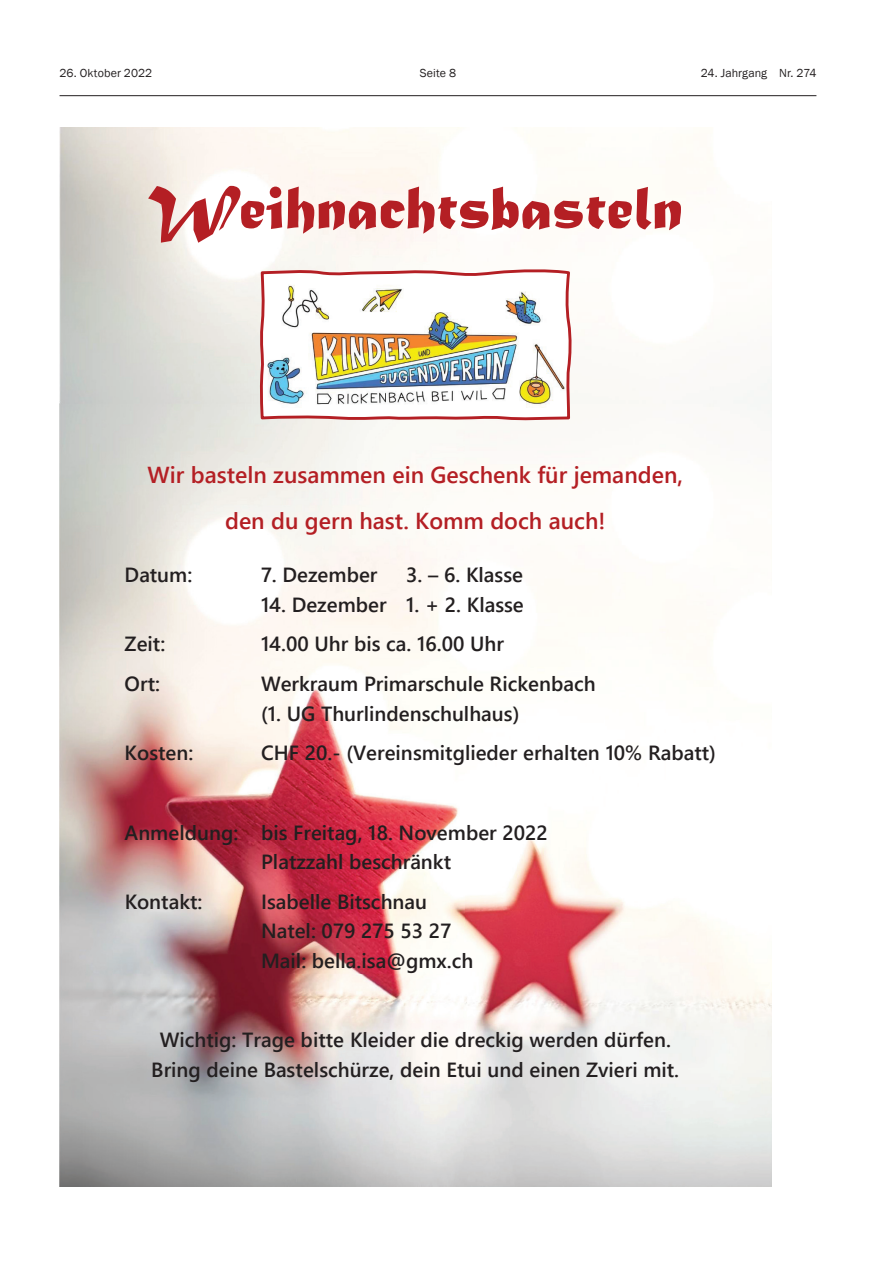
<style>
.page{position:relative;width:893px;height:1263px;background:#fff}
.page>*{position:absolute;margin:0;border:0;box-sizing:border-box;transform-origin:0 0}
.t1{font:64.2px "Matura MT Script Capitals";color:#b41f24}
.t2{font:600 23.1px/46px "Segoe UI";color:#b41f24;text-align:center}
.t3{font:600 20.4px/29.4px "Segoe UI";color:#231f20}
.t4{font:12px "Franklin Gothic";letter-spacing:.005em;color:#231f20}
</style>
<div class="page">
<hr style="left:60px;top:95px;width:756px;height:1px;background:#231f20">
<img style="left:60px;top:128px;width:711px;height:1058px">
<img style="left:259px;top:267px;width:315px;height:154px">
<p class="t4" style="left:60px;top:66px;width:94px">26. Oktober 2022</p>
<p class="t4" style="left:420px;top:66px;width:38px">Seite 8</p>
<p class="t4" style="left:701px;top:66px;width:117px">24. Jahrgang Nr. 274</p>
<h1 class="t1" style="left:148px;top:169px;width:537px">Weihnachtsbasteln</h1>
<p class="t2" style="left:148px;top:449px;width:537px">Wir basteln zusammen ein Geschenk für jemanden, den du gern hast. Komm doch auch!</p>
<p class="t3" style="left:125px;top:559px;width:69px">Datum:</p>
<p class="t3" style="left:261px;top:559px;width:118px">7. Dezember</p>
<p class="t3" style="left:406px;top:559px;width:118px">3. – 6. Klasse</p>
<p class="t3" style="left:261px;top:588px;width:264px">14. Dezember 1. + 2. Klasse</p>
<p class="t3" style="left:125px;top:628px;width:42px">Zeit:</p>
<p class="t3" style="left:261px;top:628px;width:244px">14.00 Uhr bis ca. 16.00 Uhr</p>
<p class="t3" style="left:125px;top:667px;width:37px">Ort:</p>
<p class="t3" style="left:261px;top:667px;width:336px">Werkraum Primarschule Rickenbach (1. UG Thurlindenschulhaus)</p>
<p class="t3" style="left:125px;top:737px;width:70px">Kosten:</p>
<p class="t3" style="left:261px;top:737px;width:457px">CHF 20.- (Vereinsmitglieder erhalten 10% Rabatt)</p>
<p class="t3" style="left:261px;top:816px;width:288px;text-indent:-136px">Anmeldung: bis Freitag, 18. November 2022<br>Platzzahl beschränkt</p>
<p class="t3" style="left:125px;top:885px;width:79px">Kontakt:</p>
<p class="t3" style="left:261px;top:885px;width:214px">Isabelle Bitschnau<br>Natel: 079 275 53 27<br>Mail: bella.isa@gmx.ch</p>
<p class="t3" style="left:151px;top:1024px;width:529px;text-align:center">Wichtig: Trage bitte Kleider die dreckig werden dürfen.<br>Bring deine Bastelschürze, dein Etui und einen Zvieri mit.</p>
</div>
